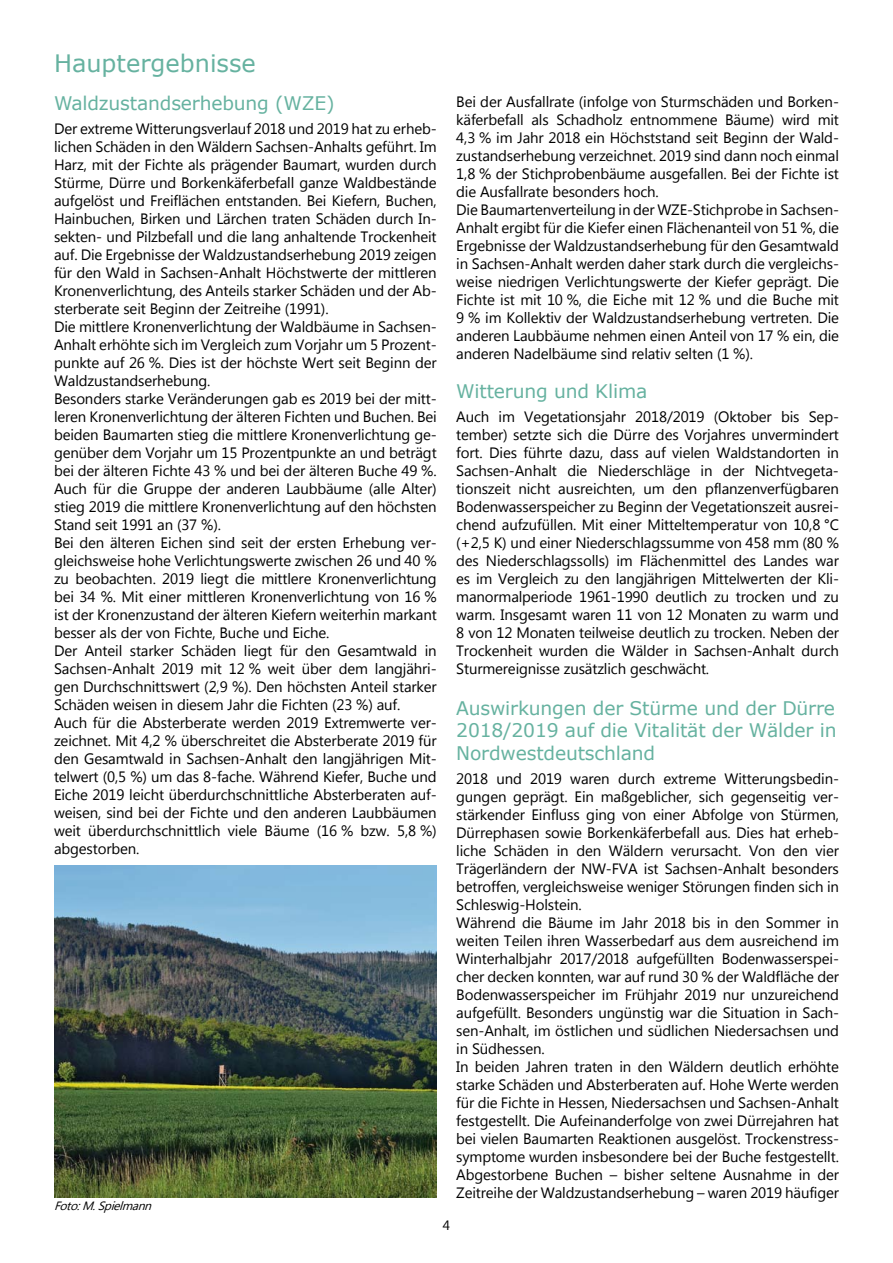
<style>
.page{position:relative;width:893px;height:1263px;background:#fff}
.page>*{position:absolute;margin:0;border:0;box-sizing:border-box;transform-origin:0 0}
.t1{font:24px "Verdana";color:#66b2a0}
.t2{font:18.75px/22.5px "Verdana";letter-spacing:-.01em;color:#66b2a0;text-align:justify}
.t3{font:15px/18px "Microsoft New Tai Lue";letter-spacing:-.01em;color:#000}
.t4{font:13.5px "Microsoft New Tai Lue";color:#000}
.t5{font:italic 12px "Microsoft New Tai Lue";color:#000}
</style>
<div class="page">
<img style="left:54px;top:865px;width:383px;height:332px">
<h1 class="t1" style="left:54px;top:47px;width:203px">Hauptergebnisse</h1>
<p class="t2" style="left:54px;top:92px;width:282px">Waldzustandserhebung (WZE)</p>
<p class="t3" style="left:54px;top:121px;width:384px">Der extreme Witterungsverlauf 2018 und 2019 hat zu erheb&shy;lichen Schäden in den Wäldern Sachsen-Anhalts geführt. Im Harz, mit der Fichte als prägender Baumart, wurden durch Stürme, Dürre und Borkenkäferbefall ganze Waldbestände aufgelöst und Freiflächen entstanden. Bei Kiefern, Buchen, Hainbuchen, Birken und Lärchen traten Schäden durch In&shy;sekten- und Pilzbefall und die lang anhaltende Trockenheit auf. Die Ergebnisse der Waldzustandserhebung 2019 zeigen für den Wald in Sachsen-Anhalt Höchstwerte der mittleren Kronenverlichtung, des Anteils starker Schäden und der Ab&shy;sterberate seit Beginn der Zeitreihe (1991).<br>Die mittlere Kronenverlichtung der Waldbäume in Sachsen-Anhalt erhöhte sich im Vergleich zum Vorjahr um 5 Prozent&shy;punkte auf 26 %. Dies ist der höchste Wert seit Beginn der Waldzustandserhebung.<br>Besonders starke Veränderungen gab es 2019 bei der mitt&shy;leren Kronenverlichtung der älteren Fichten und Buchen. Bei beiden Baumarten stieg die mittlere Kronenverlichtung ge&shy;genüber dem Vorjahr um 15 Prozentpunkte an und beträgt bei der älteren Fichte 43 % und bei der älteren Buche 49 %.<br>Auch für die Gruppe der anderen Laubbäume (alle Alter) stieg 2019 die mittlere Kronenverlichtung auf den höchsten Stand seit 1991 an (37 %).<br>Bei den älteren Eichen sind seit der ersten Erhebung ver&shy;gleichsweise hohe Verlichtungswerte zwischen 26 und 40 % zu beobachten. 2019 liegt die mittlere Kronenverlichtung bei 34 %. Mit einer mittleren Kronenverlichtung von 16 % ist der Kronenzustand der älteren Kiefern weiterhin markant besser als der von Fichte, Buche und Eiche.<br>Der Anteil starker Schäden liegt für den Gesamtwald in Sachsen-Anhalt 2019 mit 12 % weit über dem langjähri&shy;gen Durchschnittswert (2,9 %). Den höchsten Anteil starker Schäden weisen in diesem Jahr die Fichten (23 %) auf.<br>Auch für die Absterberate werden 2019 Extremwerte ver&shy;zeichnet. Mit 4,2 % überschreitet die Absterberate 2019 für den Gesamtwald in Sachsen-Anhalt den langjährigen Mit&shy;telwert (0,5 %) um das 8-fache. Während Kiefer, Buche und Eiche 2019 leicht überdurchschnittliche Absterberaten auf&shy;weisen, sind bei der Fichte und den anderen Laubbäumen weit überdurchschnittlich viele Bäume (16 % bzw. 5,8 %) abgestorben.</p>
<p class="t5" style="left:54px;top:1198px;width:103px">Foto:M.Spielmann</p>
<p class="t3" style="left:456px;top:94px;width:384px">Bei der Ausfallrate (infolge von Sturmschäden und Borken&shy;käferbefall als Schadholz entnommene Bäume) wird mit 4,3 % im Jahr 2018 ein Höchststand seit Beginn der Wald&shy;zustandserhebung verzeichnet. 2019 sind dann noch einmal 1,8 % der Stichprobenbäume ausgefallen. Bei der Fichte ist die Ausfallrate besonders hoch.<br>Die Baumartenverteilung in der WZE-Stichprobe in Sachsen-Anhalt ergibt für die Kiefer einen Flächenanteil von 51 %, die Ergebnisse der Waldzustandserhebung für den Gesamtwald in Sachsen-Anhalt werden daher stark durch die vergleichs&shy;weise niedrigen Verlichtungswerte der Kiefer geprägt. Die Fichte ist mit 10 %, die Eiche mit 12 % und die Buche mit 9 % im Kollektiv der Waldzustandserhebung vertreten. Die anderen Laubbäume nehmen einen Anteil von 17 % ein, die anderen Nadelbäume sind relativ selten (1 %).</p>
<p class="t2" style="left:456px;top:380px;width:193px">Witterung und Klima</p>
<p class="t3" style="left:456px;top:409px;width:384px">Auch im Vegetationsjahr 2018/2019 (Oktober bis Sep&shy;tember) setzte sich die Dürre des Vorjahres unvermindert fort. Dies führte dazu, dass auf vielen Waldstandorten in Sachsen-Anhalt die Niederschläge in der Nichtvegeta&shy;tionszeit nicht ausreichten, um den pflanzenverfügbaren Bodenwasserspeicher zu Beginn der Vegetationszeit ausrei&shy;chend aufzufüllen. Mit einer Mitteltemperatur von 10,8 °C (+2,5 K) und einer Niederschlagssumme von 458 mm (80 % des Niederschlagssolls) im Flächenmittel des Landes war es im Vergleich zu den langjährigen Mittelwerten der Kli&shy;manormalperiode 1961-1990 deutlich zu trocken und zu warm. Insgesamt waren 11 von 12 Monaten zu warm und 8 von 12 Monaten teilweise deutlich zu trocken. Neben der Trockenheit wurden die Wälder in Sachsen-Anhalt durch Sturmereignisse zusätzlich geschwächt.</p>
<p class="t2" style="left:456px;top:696px;width:382px">Auswirkungen der Stürme und der Dürre 2018/2019 auf die Vitalität der Wälder in Nordwestdeutschland</p>
<p class="t3" style="left:456px;top:770px;width:384px">2018 und 2019 waren durch extreme Witterungsbedin&shy;gungen geprägt. Ein maßgeblicher, sich gegenseitig ver&shy;stärkender Einfluss ging von einer Abfolge von Stürmen, Dürrephasen sowie Borkenkäferbefall aus. Dies hat erheb&shy;liche Schäden in den Wäldern verursacht. Von den vier Trägerländern der NW-FVA ist Sachsen-Anhalt besonders betroffen, vergleichsweise weniger Störungen finden sich in Schleswig-Holstein.<br>Während die Bäume im Jahr 2018 bis in den Sommer in weiten Teilen ihren Wasserbedarf aus dem ausreichend im Winterhalbjahr 2017/2018 aufgefüllten Bodenwasserspei&shy;cher decken konnten, war auf rund 30 % der Waldfläche der Bodenwasserspeicher im Frühjahr 2019 nur unzureichend aufgefüllt. Besonders ungünstig war die Situation in Sach&shy;sen-Anhalt, im östlichen und südlichen Niedersachsen und in Südhessen.<br>In beiden Jahren traten in den Wäldern deutlich erhöhte starke Schäden und Absterberaten auf. Hohe Werte werden für die Fichte in Hessen, Niedersachsen und Sachsen-Anhalt festgestellt. Die Aufeinanderfolge von zwei Dürrejahren hat bei vielen Baumarten Reaktionen ausgelöst. Trockenstress&shy;symptome wurden insbesondere bei der Buche festgestellt.<br>Abgestorbene Buchen – bisher seltene Ausnahme in der Zeitreihe der Waldzustandserhebung – waren 2019 häufiger</p>
<p class="t4" style="left:443px;top:1217px;width:9px">4</p>
</div>
